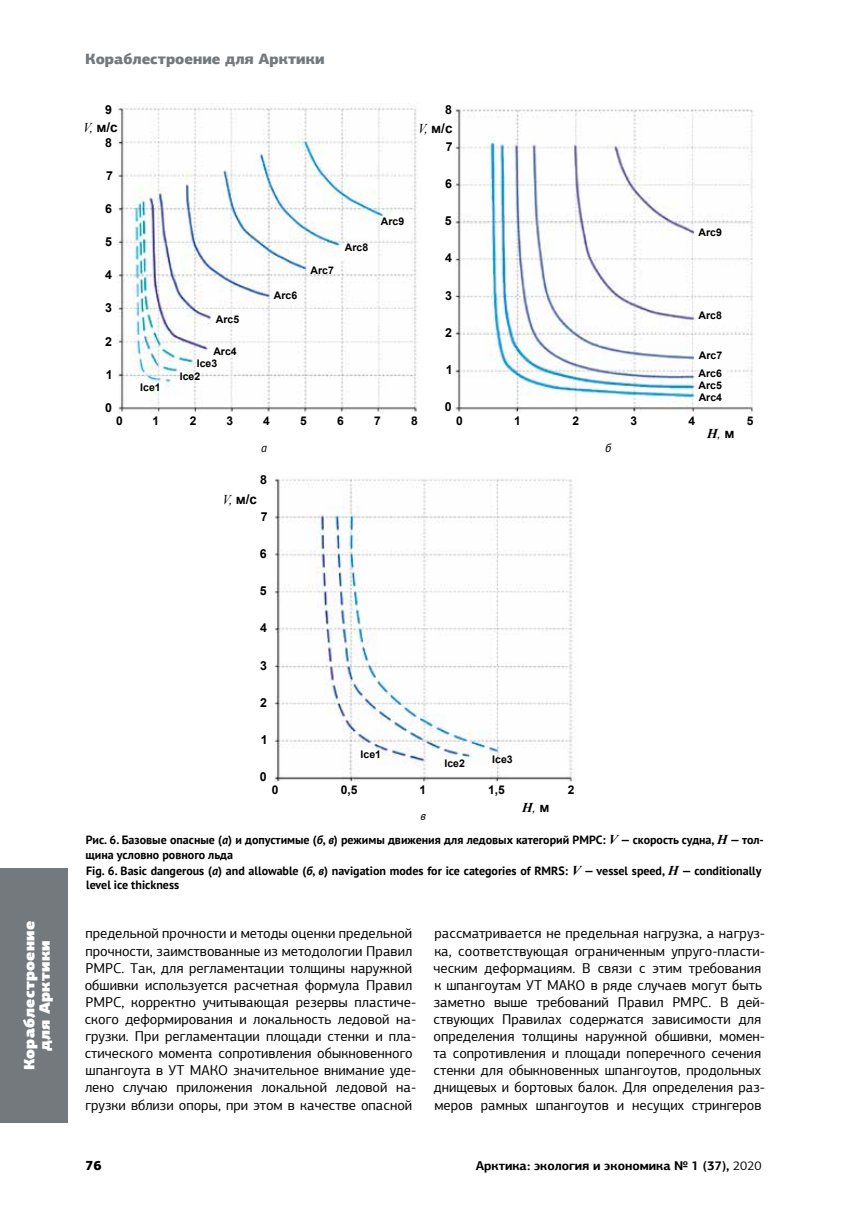
<style>
.page{position:relative;width:868px;height:1208px;background:#fff}
.page>*{position:absolute;margin:0;border:0;box-sizing:border-box;transform-origin:0 0}
.t1{font:900 15px/15px "PF Agora Sans Pro";letter-spacing:.02em;color:#fff;text-align:center}
.t2{font:900 15px "PF Agora Sans Pro";color:#73797d}
.t3{font:14.25px/17.1px "PF Agora Sans Pro";color:#000}
.t4{font:700 13.5px "Arial";color:#000}
.t5{font:italic 700 13.5px "Times New Roman";color:#000}
.t6{font:900 13.5px "PF Agora Sans Pro";color:#000}
.t7{font:700 12.75px "PF Agora Sans Pro";color:#000}
.t8{font:700 12.3px "Arial";color:#000}
.t9{font:700 12px/14.4px "PT Sans";color:#000}
.t10{font:700 12px "Arial";color:#000}
.t11{font:italic 12px "PT Sans";color:#000}
.t12{font:700 10.5px "Arial";color:#000}
.s1{font-family:"Times New Roman";font-weight:400;font-style:italic}
.s2{font-weight:400}
.s3{font-family:"Arial";font-style:normal}
.s4{font-style:italic}
.s5{font-family:"Times New Roman";font-style:italic;font-size:13.5px}
</style>
<div class="page">
<div style="left:0;top:868px;width:68px;height:255px;background:#73797d"></div>
<img style="left:118px;top:103px;width:299px;height:310px">
<img style="left:275px;top:478px;width:301px;height:303px">
<img style="left:454px;top:109px;width:300px;height:304px">
<p class="t1" style="left:22px;top:1070px;width:151px;rotate:-90deg">Кораблестроение для Арктики</p>
<p class="t2" style="left:85px;top:49px;width:241px">Кораблестроение для Арктики</p>
<p class="t8" style="left:105px;top:101px;width:8px">9</p>
<p class="t8" style="left:105px;top:134px;width:8px">8</p>
<p class="t8" style="left:106px;top:167px;width:8px">7</p>
<p class="t8" style="left:105px;top:200px;width:8px">6</p>
<p class="t8" style="left:105px;top:233px;width:8px">5</p>
<p class="t8" style="left:105px;top:266px;width:8px">4</p>
<p class="t8" style="left:105px;top:299px;width:8px">3</p>
<p class="t8" style="left:105px;top:332px;width:8px">2</p>
<p class="t8" style="left:106px;top:366px;width:8px">1</p>
<p class="t8" style="left:105px;top:399px;width:8px">0</p>
<p class="t4" style="left:83px;top:118px;width:36px"><span class="s1">V,</span> м/с</p>
<p class="t12" style="left:140px;top:379px;width:22px">Ice1</p>
<p class="t12" style="left:216px;top:312px;width:25px">Arc5</p>
<p class="t12" style="left:213px;top:344px;width:25px">Arc4</p>
<p class="t12" style="left:197px;top:355px;width:22px">Ice3</p>
<p class="t12" style="left:180px;top:369px;width:22px">Ice2</p>
<p class="t12" style="left:274px;top:288px;width:25px">Arc6</p>
<p class="t12" style="left:310px;top:263px;width:25px">Arc7</p>
<p class="t12" style="left:345px;top:240px;width:25px">Arc8</p>
<p class="t12" style="left:381px;top:214px;width:25px">Arc9</p>
<p class="t8" style="left:445px;top:101px;width:8px">8</p>
<p class="t8" style="left:446px;top:138px;width:8px">7</p>
<p class="t8" style="left:445px;top:175px;width:8px">6</p>
<p class="t8" style="left:445px;top:212px;width:8px">5</p>
<p class="t8" style="left:445px;top:249px;width:8px">4</p>
<p class="t8" style="left:445px;top:286px;width:8px">3</p>
<p class="t8" style="left:445px;top:324px;width:8px">2</p>
<p class="t8" style="left:446px;top:361px;width:8px">1</p>
<p class="t8" style="left:445px;top:398px;width:8px">0</p>
<p class="t4" style="left:418px;top:118px;width:36px"><span class="s1">V,</span> м/с</p>
<p class="t12" style="left:698px;top:225px;width:25px">Arc9</p>
<p class="t12" style="left:698px;top:308px;width:25px">Arc8</p>
<p class="t12" style="left:698px;top:348px;width:25px">Arc7</p>
<p class="t12" style="left:698px;top:366px;width:25px">Arc6</p>
<p class="t12" style="left:698px;top:378px;width:25px">Arc5</p>
<p class="t12" style="left:698px;top:390px;width:25px">Arc4</p>
<p class="t10" style="left:116px;top:412px;width:8px">0</p>
<p class="t10" style="left:153px;top:412px;width:8px">1</p>
<p class="t10" style="left:190px;top:412px;width:8px">2</p>
<p class="t10" style="left:226px;top:412px;width:8px">3</p>
<p class="t10" style="left:263px;top:412px;width:8px">4</p>
<p class="t10" style="left:300px;top:412px;width:8px">5</p>
<p class="t10" style="left:337px;top:412px;width:8px">6</p>
<p class="t10" style="left:374px;top:412px;width:8px">7</p>
<p class="t10" style="left:411px;top:412px;width:8px">8</p>
<p class="t10" style="left:456px;top:412px;width:8px">0</p>
<p class="t10" style="left:514px;top:412px;width:8px">1</p>
<p class="t10" style="left:572px;top:412px;width:8px">2</p>
<p class="t10" style="left:630px;top:412px;width:8px">3</p>
<p class="t10" style="left:688px;top:412px;width:8px">4</p>
<p class="t10" style="left:746px;top:412px;width:8px">5</p>
<p class="t11" style="left:261px;top:440px;width:7px">a</p>
<p class="t11" style="left:605px;top:440px;width:7px">б</p>
<p class="t8" style="left:260px;top:471px;width:8px">8</p>
<p class="t8" style="left:261px;top:508px;width:8px">7</p>
<p class="t8" style="left:260px;top:545px;width:8px">6</p>
<p class="t8" style="left:260px;top:582px;width:8px">5</p>
<p class="t8" style="left:260px;top:619px;width:8px">4</p>
<p class="t8" style="left:260px;top:656px;width:8px">3</p>
<p class="t8" style="left:260px;top:693px;width:8px">2</p>
<p class="t8" style="left:261px;top:731px;width:8px">1</p>
<p class="t8" style="left:260px;top:768px;width:8px">0</p>
<p class="t4" style="left:222px;top:490px;width:36px"><span class="s1">V,</span> м/с</p>
<p class="t12" style="left:360px;top:747px;width:22px">Ice1</p>
<p class="t12" style="left:444px;top:756px;width:22px">Ice2</p>
<p class="t12" style="left:492px;top:751px;width:22px">Ice3</p>
<p class="t10" style="left:271px;top:781px;width:8px">0</p>
<p class="t10" style="left:340px;top:781px;width:18px">0,5</p>
<p class="t10" style="left:419px;top:781px;width:8px">1</p>
<p class="t10" style="left:488px;top:781px;width:18px">1,5</p>
<p class="t10" style="left:567px;top:781px;width:8px">2</p>
<p class="t11" style="left:420px;top:808px;width:7px">в</p>
<p class="t5" style="left:522px;top:798px;width:29px">H<span class="s2">,</span> <span class="s3">м</span></p>
<p class="t5" style="left:707px;top:424px;width:29px">H<span class="s2">,</span> <span class="s3">м</span></p>
<p class="t9" style="left:86px;top:832px;width:679px">Рис. 6. Базовые опасные (<span class="s4">а</span>) и допустимые (<span class="s4">б</span>, <span class="s4">в</span>) режимы движения для ледовых категорий РМРС: <span class="s5">V</span> — скорость судна, <span class="s5">H</span> — тол&shy;щина условно ровного льда</p>
<p class="t9" style="left:86px;top:863px;width:676px">Fig. 6. Basic dangerous (<span class="s4">a</span>) and allowable (<span class="s4">б</span>, <span class="s4">в</span>) navigation modes for ice categories of RMRS: <span class="s5">V</span> — vessel speed, <span class="s5">H</span> — conditionally level ice thickness</p>
<p class="t3" style="left:85px;top:925px;width:333px">предельной прочности и методы оценки предельной прочности, заимствованные из методологии Правил РМРС. Так, для регламентации толщины наружной обшивки используется расчетная формула Правил РМРС, корректно учитывающая резервы пластиче&shy;ского деформирования и локальность ледовой на&shy;грузки. При регламентации площади стенки и пла&shy;стического момента сопротивления обыкновенного шпангоута в УТ МАКО значительное внимание уде&shy;лено случаю приложения локальной ледовой на&shy;грузки вблизи опоры, при этом в качестве опасной</p>
<p class="t3" style="left:433px;top:925px;width:333px">рассматривается не предельная нагрузка, а нагруз&shy;ка, соответствующая ограниченным упруго-пласти&shy;ческим деформациям. В связи с этим требования к шпангоутам УТ МАКО в ряде случаев могут быть заметно выше требований Правил РМРС. В дей&shy;ствующих Правилах содержатся зависимости для определения толщины наружной обшивки, момен&shy;та сопротивления и площади поперечного сечения стенки для обыкновенных шпангоутов, продольных днищевых и бортовых балок. Для определения раз&shy;меров рамных шпангоутов и несущих стрингеров</p>
<p class="t6" style="left:85px;top:1156px;width:18px">76</p>
<p class="t7" style="left:475px;top:1157px;width:287px">Арктика: экология и экономика № 1 (37), <span class="s2">2020</span></p>
</div>
